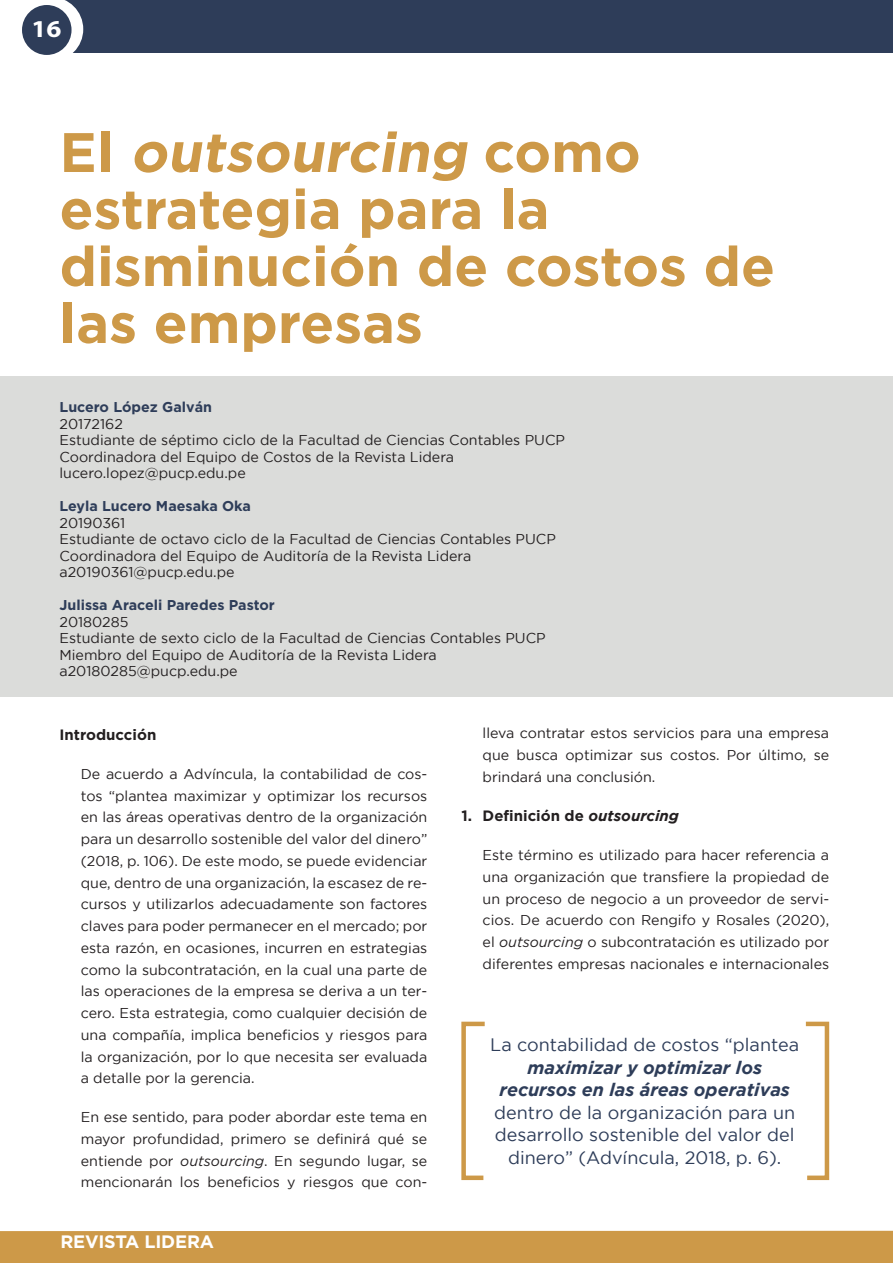
<style>
.page{position:relative;width:893px;height:1263px;background:#fff}
.page>*{position:absolute;margin:0;border:0;box-sizing:border-box;transform-origin:0 0}
.t1{font:700 55.5px/57px "Gotham";color:#cd9948}
.t2{font:700 24.3px "Myriad Pro";color:#fff;scale:1.11 1}
.t3{font:18px/22.5px "Gotham";color:#2e3d59;text-align:center}
.t4{font:italic 700 18px/22.5px "Gotham";color:#2e3d59;text-align:center}
.t5{font:700 18px "Gotham";letter-spacing:-.01em;color:#fff}
.t6{font:700 15px "Gotham";color:#231f20}
.t7{font:14.25px/21.8px "Gotham";color:#231f20;text-align:justify}
.t8{font:700 14.25px "Gotham";color:#2e3d59}
.s1{font-style:italic}
</style>
<div class="page">
<div style="left:0;top:1230px;width:893px;height:33px;background:#cd9948"></div>
<div style="left:0;top:0;width:893px;height:53px;background:#2e3d59"></div>
<svg style="left:0;top:0;width:83px;height:55px;background:#eceef0"></svg>
<div style="left:22px;top:5px;width:50px;height:50px;background:#2e3d59;border-radius:50%"></div>
<div style="left:0;top:376px;width:893px;height:320px;background:#dbdcda"></div>
<svg style="left:461px;top:1021px;width:24px;height:160px"></svg>
<svg style="left:805px;top:1021px;width:25px;height:160px"></svg>
<h2 class="t2" style="left:31px;top:13px;width:28px">16</h2>
<h1 class="t1" style="left:60px;top:122px;width:717px">E l <span class="s1">outsourcing</span> c o m o estrategia para la disminución de costos de las empresas</h1>
<p class="t8" style="left:60px;top:399px;width:154px">Lucero López Galván</p>
<p class="t7" style="left:60px;top:415px;width:507px;line-height:16.5px;text-align:left">20172162<br>Estudiante de séptimo ciclo de la Facultad de Ciencias Contables PUCP Coordinadora del Equipo de Costos de la Revista Lidera lucero.lopez@pucp.edu.pe</p>
<p class="t8" style="left:60px;top:498px;width:193px">Leyla Lucero Maesaka Oka</p>
<p class="t7" style="left:60px;top:514px;width:498px;line-height:16.5px;text-align:left">20190361<br>Estudiante de octavo ciclo de la Facultad de Ciencias Contables PUCP Coordinadora del Equipo de Auditoría de la Revista Lidera a20190361@pucp.edu.pe</p>
<p class="t8" style="left:60px;top:597px;width:217px">Julissa Araceli Paredes Pastor</p>
<p class="t7" style="left:60px;top:613px;width:488px;line-height:16.5px;text-align:left">20180285<br>Estudiante de sexto ciclo de la Facultad de Ciencias Contables PUCP Miembro del Equipo de Auditoría de la Revista Lidera a20180285@pucp.edu.pe</p>
<p class="t6" style="left:60px;top:726px;width:98px">Introducción</p>
<p class="t7" style="left:81px;top:763px;width:348px">De acuerdo a Advíncula, la contabilidad de cos&shy;tos “plantea maximizar y optimizar los recursos en las áreas operativas dentro de la organización para un desarrollo sostenible del valor del dinero” (2018, p. 106). De este modo, se puede evidenciar que, dentro de una organización, la escasez de re&shy;cursos y utilizarlos adecuadamente son factores claves para poder permanecer en el mercado; por esta razón, en ocasiones, incurren en estrategias como la subcontratación, en la cual una parte de las operaciones de la empresa se deriva a un ter&shy;cero. Esta estrategia, como cualquier decisión de una compañía, implica beneficios y riesgos para la organización, por lo que necesita ser evaluada a detalle por la gerencia.</p>
<p class="t7" style="left:81px;top:1106px;width:348px">En ese sentido, para poder abordar este tema en mayor profundidad, primero se definirá qué se entiende por <span class="s1">outsourcing</span>. En segundo lugar, se mencionarán los beneficios y riesgos que con-</p>
<p class="t5" style="left:60px;top:1231px;width:155px">REVISTA LIDERA</p>
<p class="t7" style="left:483px;top:722px;width:348px">lleva contratar estos servicios para una empresa que busca optimizar sus costos. Por último, se brindará una conclusión.</p>
<p class="t6" style="left:461px;top:807px;width:219px">1. Definición de <span class="s1">outsourcing</span></p>
<p class="t7" style="left:483px;top:844px;width:348px">Este término es utilizado para hacer referencia a una organización que transfiere la propiedad de un proceso de negocio a un proveedor de servi&shy;cios. De acuerdo con Rengifo y Rosales (2020), el <span class="s1">outsourcing</span> o subcontratación es utilizado por diferentes empresas nacionales e internacionales</p>
<p class="t3" style="left:490px;top:1033px;width:310px">La contabilidad de costos “plantea</p>
<p class="t4" style="left:499px;top:1056px;width:292px">maximizar y optimizar los recursos en las áreas operativas</p>
<p class="t3" style="left:494px;top:1101px;width:302px">dentro de la organización para un desarrollo sostenible del valor del dinero” (Advíncula, 2018, p. 6).</p>
</div>
